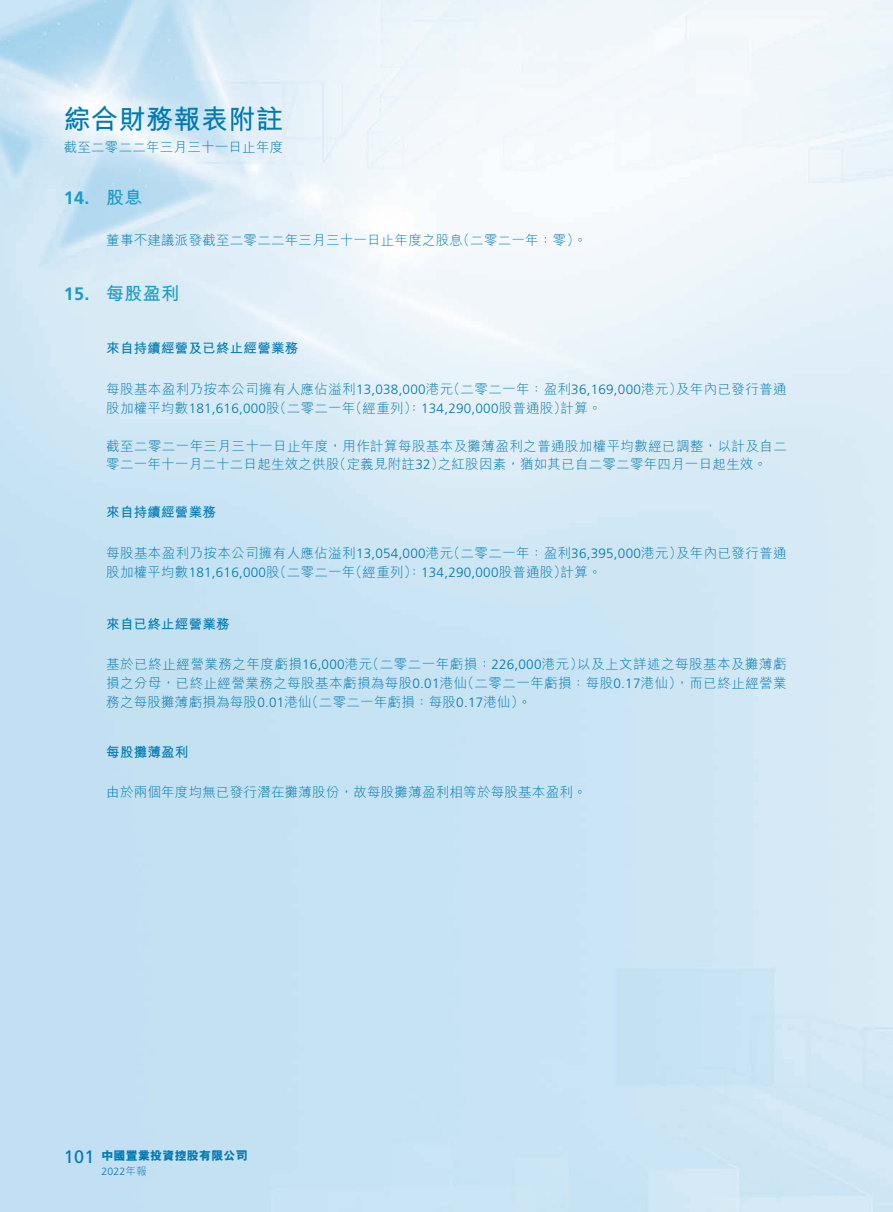
<style>
.page{position:relative;width:893px;height:1212px;background:#fff}
.page>*{position:absolute;margin:0;border:0;box-sizing:border-box;transform-origin:0 0}
.t1{font:700 27px "M Hei HK";letter-spacing:.015em;color:#007ab4}
.t2{font:700 18px "M Hei HK";letter-spacing:.015em;color:#1b9bca}
.t3{font:700 18px "Frutiger LT Std";color:#1b9bca}
.t4{font:18px "Frutiger LT Std";color:#007ab4}
.t5{font:300 13.5px/18.8px "M Hei HK";letter-spacing:.03em;color:#007ab4}
.t6{font:300 13.5px "Frutiger LT Std";letter-spacing:.015em;color:#007ab4}
.t7{font:700 13.5px "M Hei HK";letter-spacing:.015em;color:#007ab4}
.t8{font:800 12px "M Hei HK";letter-spacing:.02em;color:#007ab4}
.t9{font:300 10.5px "Frutiger LT Std";color:#007ab4}
.s1{font-family:"Frutiger LT Std"}
.s2{font-family:"M Hei HK"}
</style>
<div class="page">
<h1 class="t1" style="left:64px;top:99px;width:221px">綜合財務報表附註</h1>
<p class="t5" style="left:64px;top:138px;width:221px">截至二零二二年三月三十一日止年度</p>
<h2 class="t3" style="left:64px;top:187px;width:27px">14.</h2>
<h2 class="t3" style="left:64px;top:283px;width:27px">15.</h2>
<h2 class="t2" style="left:106px;top:184px;width:38px">股息</h2>
<p class="t5" style="left:457px;top:230px;width:132px">（二零二一年：零。(</p>
<p class="t5" style="left:106px;top:230px;width:358px">董事不建議派發截至二零二二年三月三十一日止年度之股息</p>
<h2 class="t2" style="left:106px;top:280px;width:74px">每股盈利</h2>
<p class="t7" style="left:106px;top:338px;width:193px">來自持續經營及已終止經營業務</p>
<p class="t5" style="left:106px;top:379px;width:348px">每股基本盈利乃按本公司擁有人應佔溢利<span class="s1">13,038,000</span>港元</p>
<p class="t5" style="left:447px;top:379px;width:237px">（二零二一年：盈利<span class="s1">36,169,000</span>港元）</p>
<p class="t5" style="left:676px;top:379px;width:112px">及年內已發行普通</p>
<p class="t5" style="left:106px;top:398px;width:251px">股加權平均數<span class="s1">181,616,000</span> （股二零二一年</p>
<p class="t5" style="left:438px;top:436px;width:351px;text-indent:-331px">截至二零二一年三月三十一日止年度，用作計算每股基本及攤薄盈利之普通股加權平均數經已調整，以計及自二之紅股因素，猶如其已自二零二零年四月一日起生效。</p>
<p class="t6" style="left:349px;top:401px;width:220px"><span class="s2">（經重列：</span>134,290,000<span class="s2">股普通股）</span></p>
<p class="t5" style="left:404px;top:398px;width:15px">）</p>
<p class="t5" style="left:561px;top:398px;width:42px">計算。</p>
<p class="t5" style="left:333px;top:454px;width:113px">（定義見附註<span class="s1">32</span>）</p>
<p class="t5" style="left:106px;top:454px;width:235px">零二一年十一月二十二日起生效之供股</p>
<p class="t7" style="left:106px;top:502px;width:111px">來自持續經營業務</p>
<p class="t5" style="left:106px;top:543px;width:348px">每股基本盈利乃按本公司擁有人應佔溢利<span class="s1">13,054,000</span>港元</p>
<p class="t5" style="left:447px;top:543px;width:237px">（二零二一年：盈利<span class="s1">36,395,000</span>港元）</p>
<p class="t5" style="left:676px;top:543px;width:112px">及年內已發行普通</p>
<p class="t5" style="left:106px;top:562px;width:251px">股加權平均數<span class="s1">181,616,000</span> （股二零二一年</p>
<p class="t7" style="left:106px;top:614px;width:125px">來自已終止經營業務</p>
<p class="t6" style="left:349px;top:564px;width:220px"><span class="s2">（經重列：</span>134,290,000<span class="s2">股普通股）</span></p>
<p class="t5" style="left:404px;top:562px;width:15px">）</p>
<p class="t5" style="left:561px;top:562px;width:42px">計算。</p>
<p class="t5" style="left:366px;top:654px;width:219px">（二零二一年虧損：<span class="s1">226,000</span>港元）</p>
<p class="t5" style="left:106px;top:654px;width:268px">基於已終止經營業務之年度虧損<span class="s1">16,000</span>港元</p>
<p class="t5" style="left:577px;top:654px;width:211px">以及上文詳述之每股基本及攤薄虧</p>
<p class="t5" style="left:461px;top:673px;width:328px">（二零二一年虧損：每股<span class="s1">0.17</span>港仙，）而已終止經營業</p>
<p class="t5" style="left:305px;top:673px;width:228px;text-indent:-199px">損之分母，已終止經營業務之每股基本虧損為每股<span class="s1">0.01</span>港仙<br>（二零二一年虧損：每股<span class="s1">0.17</span>港仙。(</p>
<p class="t5" style="left:106px;top:692px;width:207px">務之每股攤薄虧損為每股<span class="s1">0.01</span>港仙</p>
<p class="t7" style="left:106px;top:742px;width:84px">每股攤薄盈利</p>
<p class="t5" style="left:106px;top:782px;width:482px">由於兩個年度均無已發行潛在攤薄股份，故每股攤薄盈利相等於每股基本盈利。</p>
<h2 class="t4" style="left:64px;top:1146px;width:32px">101</h2>
<p class="t8" style="left:101px;top:1147px;width:148px">中國置業投資控股有限公司</p>
<p class="t9" style="left:101px;top:1165px;width:47px">2022<span class="s2">年報</span></p>
</div>
